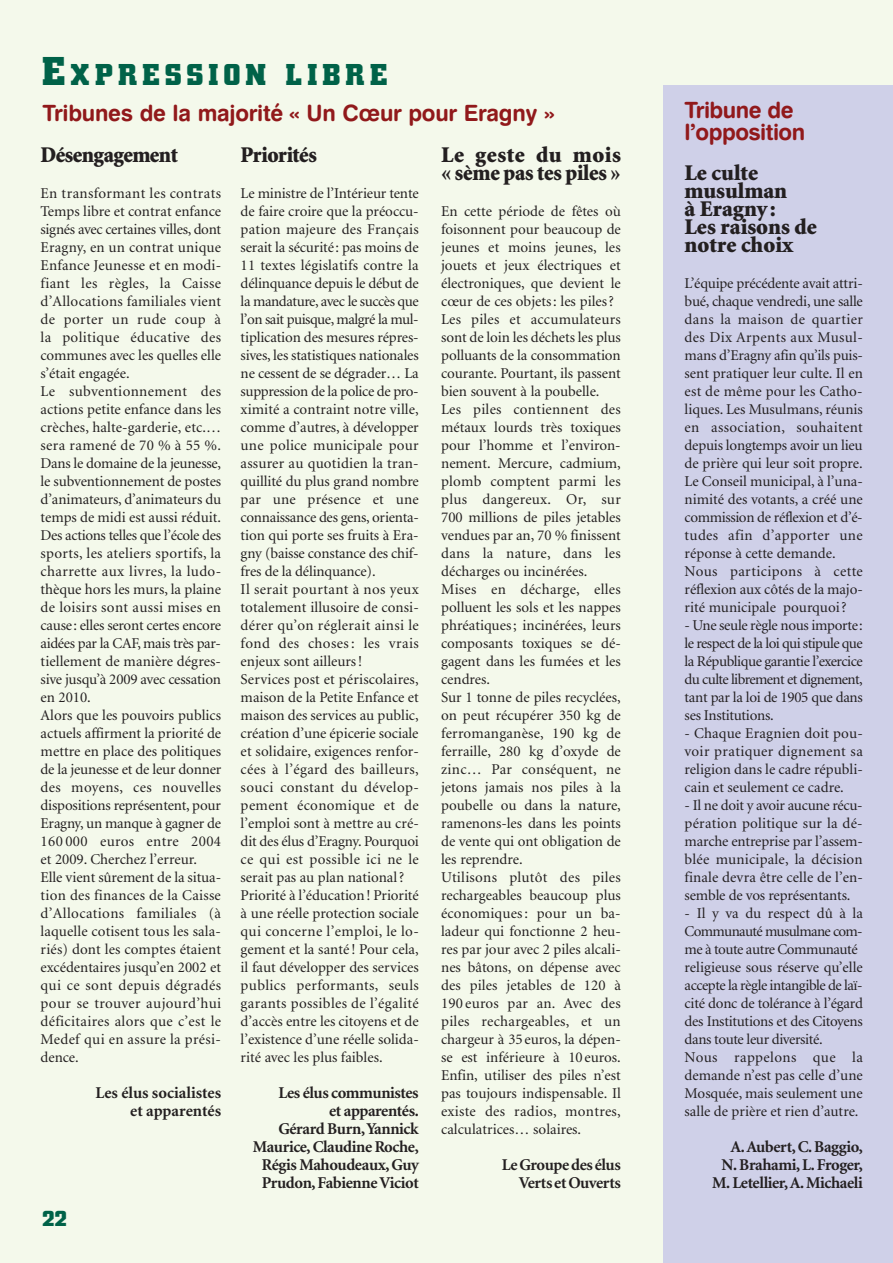
<style>
.page{position:relative;width:893px;height:1263px;background:#f4f9eb}
.page>*{position:absolute;margin:0;border:0;box-sizing:border-box;transform-origin:0 0}
.t1{font:700 27px "Civic";letter-spacing:.17em;color:#006248}
.t2{font:900 22.5px/18px "Minion";letter-spacing:-.005em;color:#231f20}
.t3{font:22.5px/22.5px "Swiss 721 BT Bold Rounded";letter-spacing:-.01em;color:#91191b}
.t4{font:900 22.5px "Minion";letter-spacing:-.025em;color:#231f20;scale:.95 1}
.t5{font:700 19.5px "Civic";color:#006248}
.t6{font:700 16.5px/18px "Minion";letter-spacing:-.025em;color:#231f20;text-align:right}
.t7{font:700 16.5px/18px "Minion";color:#231f20;text-align:right}
.t8{font:15px/18px "Minion";color:#231f20}
.s1{font-size:36px}
</style>
<div class="page">
<div style="left:663px;top:85px;width:230px;height:1178px;background:#cfd0e8"></div>
<h1 class="t1" style="left:42px;top:60px;width:348px"><span class="s1">E</span>XPRESSION LIBRE</h1>
<h2 class="t3" style="left:43px;top:104px;width:513px">Tribunes de la majorité « Un Cœur pour Eragny »</h2>
<h2 class="t3" style="left:685px;top:101px;width:122px">Tribune de l’opposition</h2>
<h2 class="t4" style="left:41px;top:146px;width:146px">Désengagement</h2>
<p class="t8" style="left:41px;top:185px;width:182px">En transformant les contrats<br>Temps libre et contrat enfance signés avec certaines villes, dont<br>Eragny, en un contrat unique<br>Enfance Jeunesse et en modi&shy;fiant les règles, la Caisse d’Allocations familiales vient de porter un rude coup à la politique éducative des communes avec les quelles elle s’était engagée.<br>Le subventionnement des actions petite enfance dans les crèches, halte-garderie, etc.… sera ramené de 70 % à 55 %.<br>Dans le domaine de la jeunesse, le subventionnement de postes d’animateurs, d’animateurs du temps de midi est aussi réduit.<br>Des actions telles que l’école des sports, les ateliers sportifs, la charrette aux livres, la ludo&shy;thèque hors les murs, la plaine de loisirs sont aussi mises en cause: elles seront certes encore aidées par la CAF, mais très par&shy;tiellement de manière dégres&shy;sive jusqu’à 2009 avec cessation en 2010.<br>Alors que les pouvoirs publics actuels affirment la priorité de mettre en place des politiques de la jeunesse et de leur donner des moyens, ces nouvelles dispositions représentent, pour<br>Eragny, un manque à gagner de<br>160 000 euros entre 2004 et 2009. Cherchez l’erreur.<br>Elle vient sûrement de la situa&shy;tion des finances de la Caisse d’Allocations familiales (à laquelle cotisent tous les sala&shy;riés) dont les comptes étaient excédentaires jusqu’en 2002 et qui ce sont depuis dégradés pour se trouver aujourd’hui déficitaires alors que c’est le<br>Medef qui en assure la prési&shy;dence.</p>
<p class="t7" style="left:96px;top:1085px;width:127px">Les élus socialistes et apparentés</p>
<h2 class="t2" style="left:441px;top:147px;width:181px">Le geste du mois « sème pas tes piles »</h2>
<p class="t8" style="left:441px;top:203px;width:181px">En cette période de fêtes où foisonnent pour beaucoup de jeunes et moins jeunes, les jouets et jeux électriques et électroniques, que devient le cœur de ces objets : les piles ?<br>Les piles et accumulateurs sont de loin les déchets les plus polluants de la consommation courante. Pourtant, ils passent bien souvent à la poubelle.<br>Les piles contiennent des métaux lourds très toxiques pour l’homme et l’environ&shy;nement. Mercure, cadmium, plomb comptent parmi les plus dangereux. Or, sur<br>700 millions de piles jetables vendues par an, 70 % finissent dans la nature, dans les décharges ou incinérées.<br>Mises en décharge, elles polluent les sols et les nappes phréatiques ; incinérées, leurs composants toxiques se dé&shy;gagent dans les fumées et les cendres.<br>Sur 1 tonne de piles recyclées, on peut récupérer 350 kg de ferromanganèse, 190 kg de ferraille, 280 kg d’oxyde de zinc… Par conséquent, ne jetons jamais nos piles à la poubelle ou dans la nature, ramenons-les dans les points de vente qui ont obligation de les reprendre.<br>Utilisons plutôt des piles rechargeables beaucoup plus économiques : pour un ba&shy;ladeur qui fonctionne 2 heu&shy;res par jour avec 2 piles alcali&shy;nes bâtons, on dépense avec des piles jetables de 120 à<br>190 euros par an. Avec des piles rechargeables, et un chargeur à 35 euros, la dépen&shy;se est inférieure à 10 euros.<br>Enfin, utiliser des piles n’est pas toujours indispensable. Il existe des radios, montres, calculatrices… solaires.</p>
<p class="t6" style="left:502px;top:1157px;width:120px">Le Groupe des élus<br>Verts et Ouverts</p>
<h2 class="t4" style="left:241px;top:146px;width:82px">Priorités</h2>
<p class="t8" style="left:241px;top:185px;width:180px">Le ministre de l’Intérieur tente de faire croire que la préoccu&shy;pation majeure des Français serait la sécurité: pas moins de<br>11 textes législatifs contre la délinquance depuis le début de la mandature, avec le succès que l’on sait puisque, malgré la mul&shy;tiplication des mesures répres&shy;sives, les statistiques nationales ne cessent de se dégrader… La suppression de la police de pro&shy;ximité a contraint notre ville, comme d’autres, à développer une police municipale pour assurer au quotidien la tran&shy;quillité du plus grand nombre par une présence et une connaissance des gens, orienta&shy;tion qui porte ses fruits à Era&shy;gny (baisse constance des chif&shy;fres de la délinquance).<br>Il serait pourtant à nos yeux totalement illusoire de consi&shy;dérer qu’on réglerait ainsi le fond des choses: les vrais enjeux sont ailleurs !<br>Services post et périscolaires, maison de la Petite Enfance et maison des services au public, création d’une épicerie sociale et solidaire, exigences renfor&shy;cées à l’égard des bailleurs, souci constant du dévelop&shy;pement économique et de l’emploi sont à mettre au cré&shy;dit des élus d’Eragny. Pourquoi ce qui est possible ici ne le serait pas au plan national ?<br>Priorité à l’éducation! Priorité à une réelle protection sociale qui concerne l’emploi, le lo&shy;gement et la santé ! Pour cela, il faut développer des services publics performants, seuls garants possibles de l’égalité d’accès entre les citoyens et de l’existence d’une réelle solida&shy;rité avec les plus faibles.</p>
<p class="t6" style="left:253px;top:1085px;width:167px">Les élus communistes<br>et apparentés.<br>Gérard Burn,Yannick<br>Maurice, Claudine Roche,<br>Régis Mahoudeaux,Guy<br>Prudon,Fabienne Viciot</p>
<h2 class="t2" style="left:685px;top:165px;width:134px">Le culte musulman<br>à Eragny :<br>Les raisons de notre choix</h2>
<p class="t8" style="left:685px;top:275px;width:180px">L’équipe précédente avait attri&shy;bué, chaque vendredi, une salle dans la maison de quartier des Dix Arpents aux Musul&shy;mans d’Eragny afin qu’ils puis&shy;sent pratiquer leur culte. Il en est de même pour les Catho&shy;liques. Les Musulmans, réunis en association, souhaitent depuis longtemps avoir un lieu de prière qui leur soit propre.<br>Le Conseil municipal, à l’una&shy;nimité des votants, a créé une commission de réflexion et d’é&shy;tudes afin d’apporter une réponse à cette demande.<br>Nous participons à cette réflexion aux côtés de la majo&shy;rité municipale pourquoi ?</p>
<p class="t8" style="left:685px;top:617px;width:180px;text-align:justify">- Une seule règle nous importe: le respect de la loi qui stipule que la République garantie l’exercice du culte librement et dignement, tant par la loi de 1905 que dans ses Institutions.</p>
<p class="t8" style="left:685px;top:725px;width:180px;text-align:justify">- Chaque Eragnien doit pou&shy;voir pratiquer dignement sa religion dans le cadre républi&shy;cain et seulement ce cadre.</p>
<p class="t8" style="left:685px;top:797px;width:180px;text-align:justify">- Il ne doit y avoir aucune récu&shy;pération politique sur la dé&shy;marche entreprise par l’assem&shy;blée municipale, la décision finale devra être celle de l’en&shy;semble de vos représentants.</p>
<p class="t8" style="left:685px;top:905px;width:180px">- Il y va du respect dû à la<br>Communauté musulmane com&shy;me à toute autre Communauté religieuse sous réserve qu’elle accepte la règle intangible de laï&shy;cité donc de tolérance à l’égard des Institutions et des Citoyens dans toute leur diversité.<br>Nous rappelons que la demande n’est pas celle d’une<br>Mosquée, mais seulement une salle de prière et rien d’autre.</p>
<p class="t6" style="left:712px;top:1139px;width:152px">A. Aubert, C. Baggio,<br>N.Brahami,L.Froger,<br>M.Letellier,A.Michaeli</p>
<h3 class="t5" style="left:42px;top:1208px;width:26px">22</h3>
</div>
